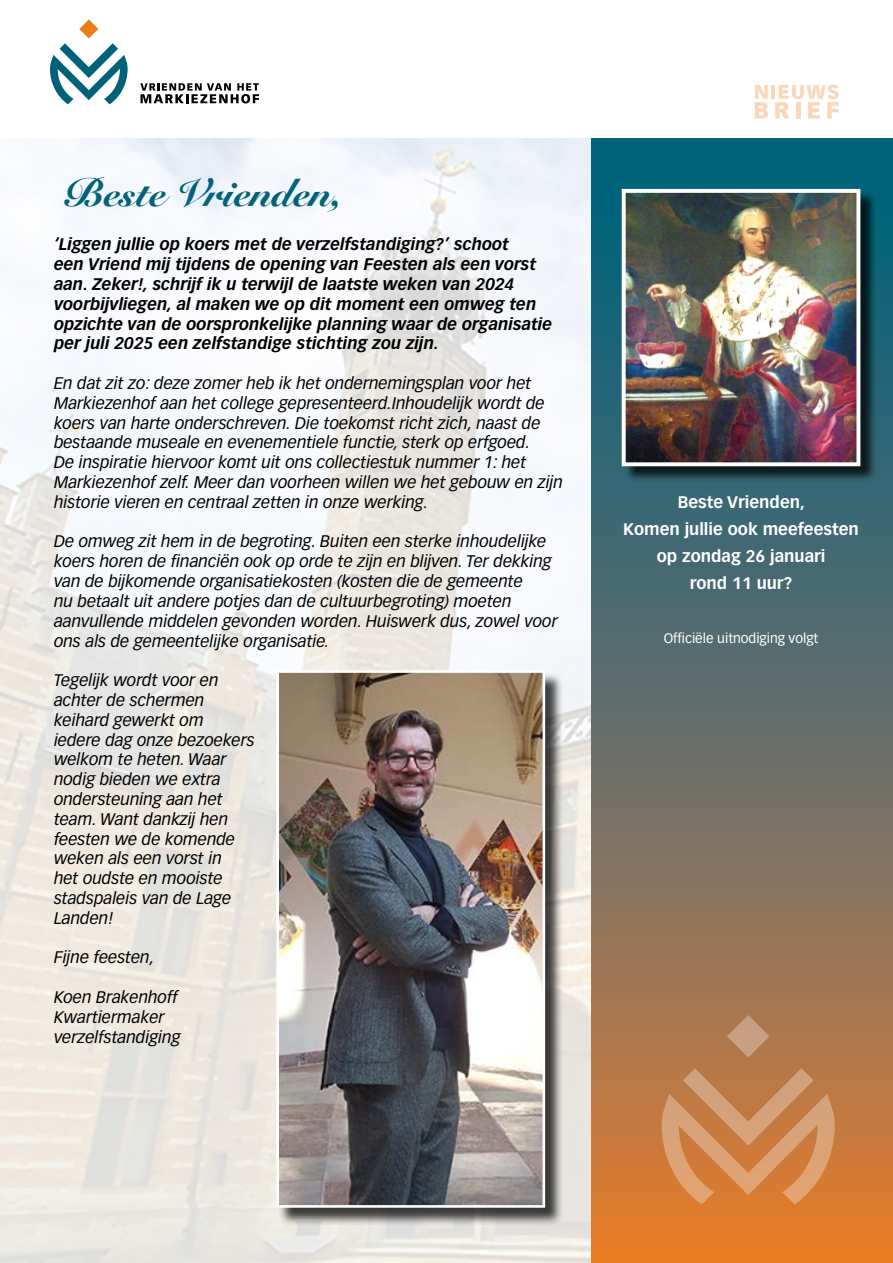
<style>
.page{position:relative;width:893px;height:1263px;background:#fff}
.page>*{position:absolute;margin:0;border:0;box-sizing:border-box;transform-origin:0 0}
.t1{font:900 39px "Snell Roundhand";color:#006379}
.t2{font:italic 16.5px/19.8px "Vectora LT Pro";color:#000}
.t3{font:italic 700 16.5px/19.8px "Vectora LT Pro";color:#000}
.t4{font:700 16.5px/27px "Vectora LT Pro";color:#fff;text-align:center}
.t5{font:13.5px "Vectora LT Pro";color:#fff}
</style>
<div class="page">
<svg style="left:50px;top:20px;width:78px;height:84px"></svg>
<svg style="left:140px;top:83px;width:119px;height:20px"></svg>
<hr style="left:771px;top:85px;width:4px;height:14px;background:#fad7bb">
<svg style="left:755px;top:85px;width:13px;height:34px"></svg>
<svg style="left:775px;top:85px;width:64px;height:34px"></svg>
<img style="left:0;top:139px;width:1px;height:1124px">
<svg style="left:591px;top:139px;width:302px;height:1124px;background:#736f5f"></svg>
<div style="left:278px;top:672px;width:286px;height:554px;background:#000;opacity:.75"></div>
<img style="left:280px;top:674px;width:261px;height:530px">
<div style="left:276px;top:670px;width:269px;height:538px;border:3px solid #fff"></div>
<div style="left:624px;top:191px;width:253px;height:291px;background:#000;opacity:.75"></div>
<img style="left:627px;top:194px;width:228px;height:267px">
<div style="left:622px;top:189px;width:238px;height:277px;border:4px solid #fff"></div>
<svg style="left:727px;top:1015px;width:42px;height:42px;background:#ba8c68"></svg>
<svg style="left:662px;top:1068px;width:173px;height:136px;background:#ce8a54"></svg>
<h1 class="t1" style="left:65px;top:169px;width:279px">Beste Vrienden,</h1>
<p class="t3" style="left:54px;top:235px;width:500px">‘Liggen jullie op koers met de verzelfstandiging?’ schoot<br>een Vriend mij tijdens de opening van Feesten als een vorst aan. Zeker!, schrijf ik u terwijl de laatste weken van 2024 voorbijvliegen, al maken we op dit moment een omweg ten opzichte van de oorspronkelijke planning waar de organisatie per juli 2025 een zelfstandige stichting zou zijn.</p>
<p class="t2" style="left:54px;top:373px;width:510px">En dat zit zo: deze zomer heb ik het ondernemingsplan voor het Markiezenhof aan het college gepresenteerd.Inhoudelijk wordt de koers van harte onderschreven. Die toekomst richt zich, naast de bestaande museale en evenementiele functie, sterk op erfgoed.<br>De inspiratie hiervoor komt uit ons collectiestuk nummer 1: het Markiezenhof zelf. Meer dan voorheen willen we het gebouw en zijn historie vieren en centraal zetten in onze werking.</p>
<p class="t2" style="left:54px;top:532px;width:505px">De omweg zit hem in de begroting. Buiten een sterke inhoudelijke koers horen de financiën ook op orde te zijn en blijven. Ter dekking van de bijkomende organisatiekosten (kosten die de gemeente<br>nu betaalt uit andere potjes dan de cultuurbegroting) moeten aanvullende middelen gevonden worden. Huiswerk dus, zowel voor ons als de gemeentelijke organisatie.</p>
<p class="t2" style="left:54px;top:670px;width:202px">Tegelijk wordt voor en achter de schermen keihard gewerkt om<br>iedere dag onze bezoekers welkom te heten. Waar nodig bieden we extra ondersteuning aan het team. Want dankzij hen feesten we de komende weken als een vorst in<br>het oudste en mooiste stadspaleis van de Lage<br>Landen!</p>
<p class="t2" style="left:54px;top:948px;width:102px">Fijne feesten,</p>
<p class="t2" style="left:54px;top:987px;width:128px">Koen Brakenhoff<br>Kwartiermaker verzelfstandiging</p>
<p class="t4" style="left:623px;top:488px;width:237px">Beste Vrienden,<br>Komen jullie ook meefeesten op zondag 26 januari<br>rond 11 uur?</p>
<p class="t5" style="left:664px;top:630px;width:156px">Officiële uitnodiging volgt</p>
</div>
